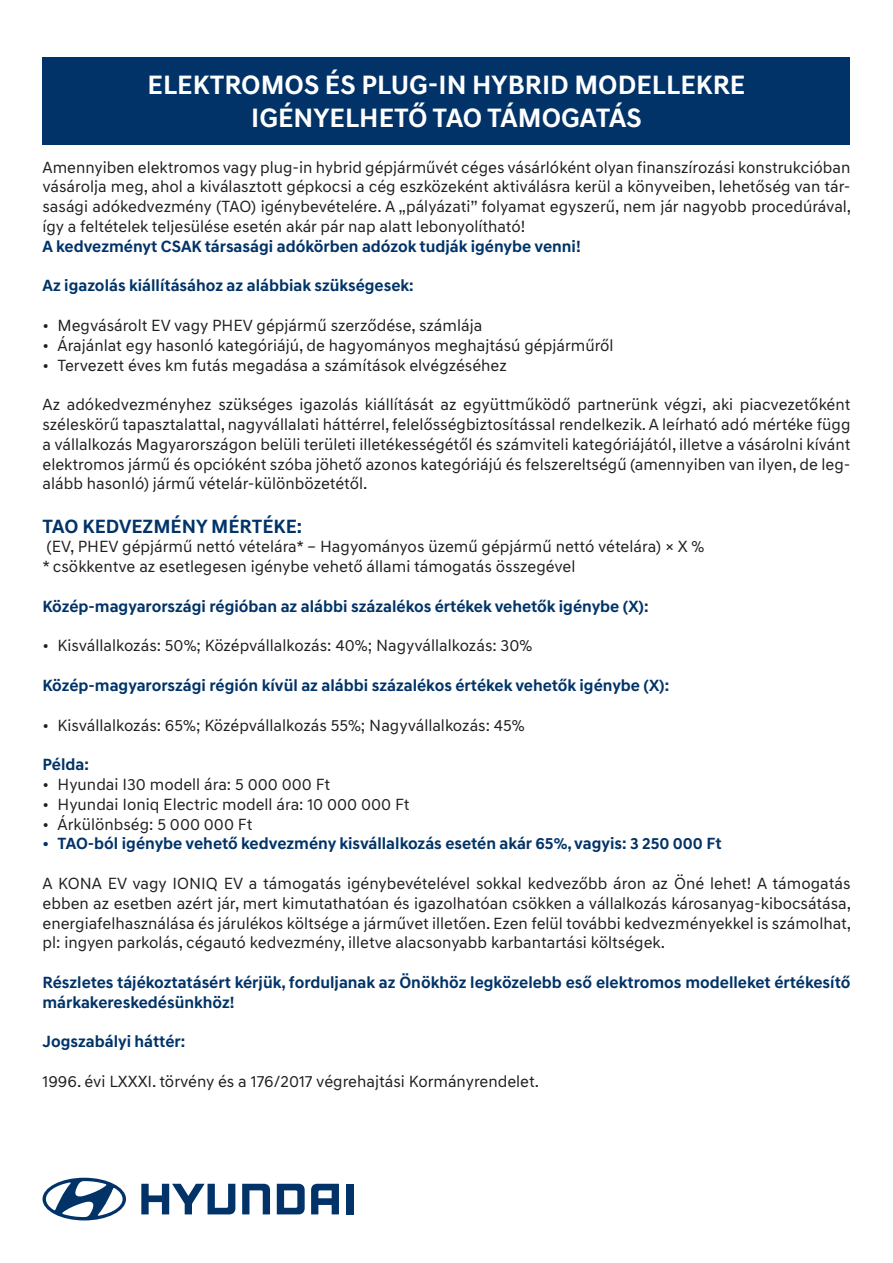
<style>
.page{position:relative;width:893px;height:1263px;background:#fff}
.page>*{position:absolute;margin:0;border:0;box-sizing:border-box;transform-origin:0 0}
.t1{font:700 27px/32.4px "Hyundai Sans Text";color:#fff;text-align:center}
.t2{font:700 19.5px "Hyundai Sans Text";color:#013368}
.t3{font:16.5px/19.8px "Hyundai Sans Text";color:#231f20;text-align:justify}
.t4{font:700 16.5px/19.8px "Hyundai Sans Text";color:#013368}
</style>
<div class="page">
<div style="left:43px;top:58px;width:807px;height:87px;background:#013368"></div>
<svg style="left:141px;top:1184px;width:94px;height:30px"></svg>
<svg style="left:242px;top:1184px;width:28px;height:30px"></svg>
<svg style="left:277px;top:1184px;width:28px;height:30px"></svg>
<svg style="left:311px;top:1184px;width:28px;height:30px"></svg>
<div style="left:346px;top:1184px;width:7px;height:30px;background:#013368"></div>
<svg style="left:43px;top:1178px;width:83px;height:42px"></svg>
<h1 class="t1" style="left:148px;top:69px;width:599px">ELEKTROMOS ÉS PLUG-IN HYBRID MODELLEKRE<br>IGÉNYELHETŐ TAO TÁMOGATÁS</h1>
<p class="t3" style="left:43px;top:157px;width:810px">Amennyiben elektromos vagy plug-in hybrid gépjárművét céges vásárlóként olyan finanszírozási konstrukcióban vásárolja meg, ahol a kiválasztott gépkocsi a cég eszközeként aktiválásra kerül a könyveiben, lehetőség van tár&shy;sasági adókedvezmény (TAO) igénybevételére. A „pályázati” folyamat egyszerű, nem jár nagyobb procedúrával, így a feltételek teljesülése esetén akár pár nap alatt lebonyolítható!</p>
<p class="t4" style="left:43px;top:236px;width:540px">A kedvezményt CSAK társasági adókörben adózok tudják igénybe venni!</p>
<p class="t4" style="left:43px;top:276px;width:373px">Az igazolás kiállításához az alábbiak szükségesek:</p>
<p class="t3" style="left:43px;top:315px;width:441px">• Megvásárolt EV vagy PHEV gépjármű szerződése, számlája</p>
<p class="t3" style="left:43px;top:335px;width:573px">• Árajánlat egy hasonló kategóriájú, de hagyományos meghajtású gépjárműről</p>
<p class="t3" style="left:43px;top:355px;width:466px">• Tervezett éves km futás megadása a számítások elvégzéséhez</p>
<p class="t3" style="left:43px;top:395px;width:809px">Az adókedvezményhez szükséges igazolás kiállítását az együttműködő partnerünk végzi, aki piacvezetőként széleskörű tapasztalattal, nagyvállalati háttérrel, felelősségbiztosítással rendelkezik. A leírható adó mértéke függ a vállalkozás Magyarországon belüli területi illetékességétől és számviteli kategóriájától, illetve a vásárolni kívánt elektromos jármű és opcióként szóba jöhető azonos kategóriájú és felszereltségű (amennyiben van ilyen, de leg&shy;alább hasonló) jármű vételár-különbözetétől.</p>
<p class="t2" style="left:43px;top:514px;width:261px">TAO KEDVEZMÉNY MÉRTÉKE:</p>
<p class="t3" style="left:43px;top:537px;width:663px">(EV, PHEV gépjármű nettó vételára* – Hagyományos üzemű gépjármű nettó vételára) × X % * csökkentve az esetlegesen igénybe vehető állami támogatás összegével</p>
<p class="t4" style="left:43px;top:596px;width:607px">Közép-magyarországi régióban az alábbi százalékos értékek vehetők igénybe (X):</p>
<p class="t3" style="left:43px;top:636px;width:491px">• Kisvállalkozás: 50%; Középvállalkozás: 40%; Nagyvállalkozás: 30%</p>
<p class="t4" style="left:43px;top:675px;width:628px">Közép-magyarországi régión kívül az alábbi százalékos értékek vehetők igénybe (X):</p>
<p class="t3" style="left:43px;top:715px;width:484px">• Kisvállalkozás: 65%; Középvállalkozás 55%; Nagyvállalkozás: 45%</p>
<p class="t4" style="left:43px;top:755px;width:48px">Példa:</p>
<p class="t3" style="left:43px;top:774px;width:289px">• Hyundai I30 modell ára: 5 000 000 Ft</p>
<p class="t3" style="left:43px;top:794px;width:369px">• Hyundai Ioniq Electric modell ára: 10 000 000 Ft</p>
<p class="t3" style="left:43px;top:814px;width:211px">• Árkülönbség: 5 000 000 Ft</p>
<p class="t4" style="left:43px;top:834px;width:680px">• TAO-ból igénybe vehető kedvezmény kisvállalkozás esetén akár 65%, vagyis: 3 250 000 Ft</p>
<p class="t3" style="left:43px;top:873px;width:810px">A KONA EV vagy IONIQ EV a támogatás igénybevételével sokkal kedvezőbb áron az Öné lehet! A támogatás ebben az esetben azért jár, mert kimutathatóan és igazolhatóan csökken a vállalkozás károsanyag-kibocsátása, energiafelhasználása és járulékos költsége a járművet illetően. Ezen felül további kedvezményekkel is számolhat, pl: ingyen parkolás, cégautó kedvezmény, illetve alacsonyabb karbantartási költségek.</p>
<p class="t4" style="left:43px;top:972px;width:809px">Részletes tájékoztatásért kérjük, forduljanak az Önökhöz legközelebb eső elektromos modelleket értékesítő márkakereskedésünkhöz!</p>
<p class="t4" style="left:43px;top:1032px;width:144px">Jogszabályi háttér:</p>
<p class="t3" style="left:43px;top:1071px;width:498px">1996. évi LXXXI. törvény és a 176/2017 végrehajtási Kormányrendelet.</p>
</div>
